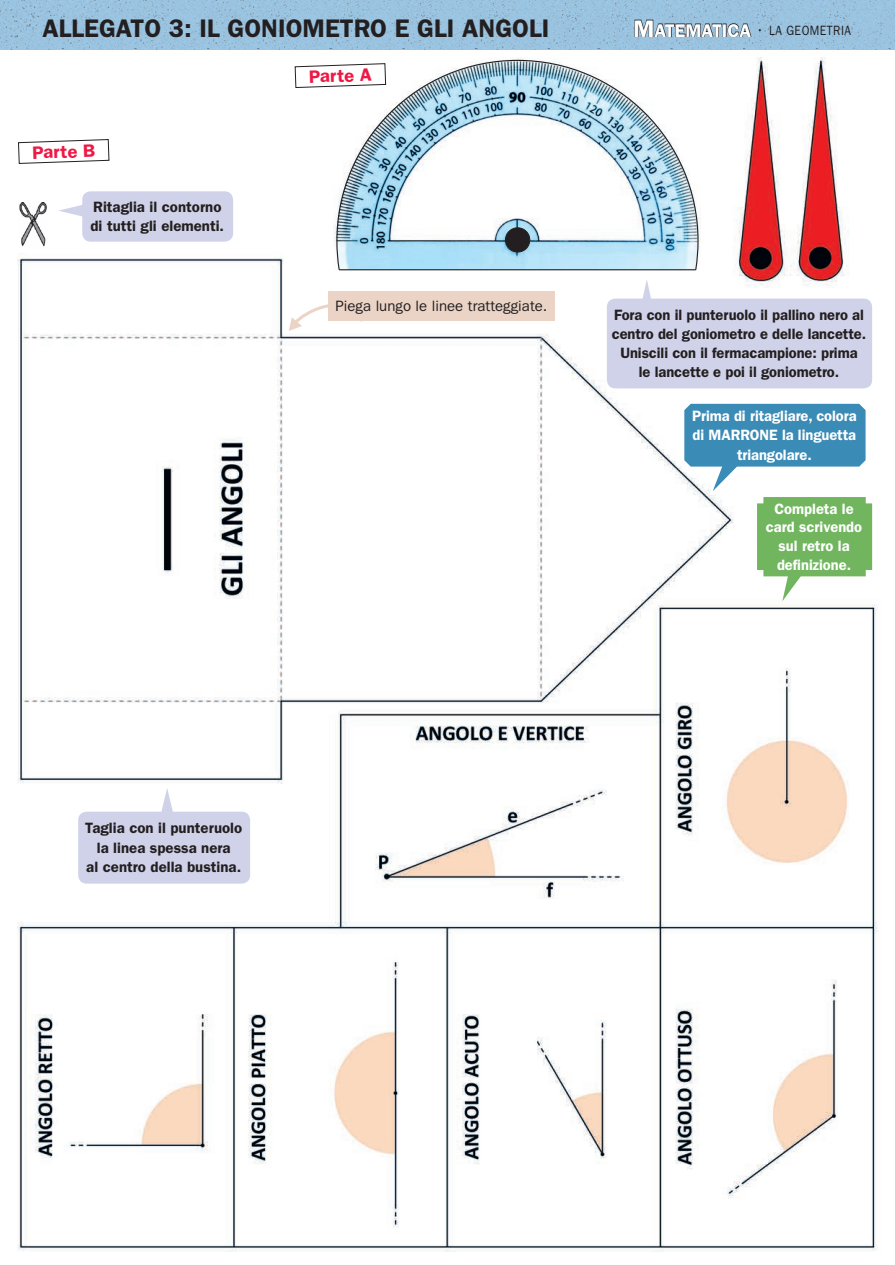
<style>
.page{position:relative;width:895px;height:1265px;background:#fff}
.page>*{position:absolute;margin:0;border:0;box-sizing:border-box;transform-origin:0 0}
.t1{font:600 25.5px "ITC Franklin Gothic Std";color:#231f20}
.t2{font:600 18px "ITC Franklin Gothic Std";color:#ed1844}
.t3{font:600 15px/19.2px "ITC Franklin Gothic Std";letter-spacing:-.005em;color:#231f20;text-align:center}
.t4{font:600 15px/18.8px "ITC Franklin Gothic Std";letter-spacing:-.005em;color:#fff;text-align:center}
.t5{font:15px "ITC Franklin Gothic Std";color:#231f20}
.t6{font:13.5px "ITC Franklin Gothic Std";letter-spacing:.04em;color:#231f20;scale:.87 1}
.s1{font-weight:600;font-size:23.85px;color:#fff}
.s2{font-weight:600;font-size:18.3px;color:#fff}
.s3{font-size:13.95px}
</style>
<div class="page">
<img style="left:17px;top:57px;width:861px;height:1194px">
<img style="left:0;top:0;width:894px;height:50px">
<svg style="left:634px;top:18px;width:117px;height:19px;background:#7793a7"></svg>
<div style="left:78px;top:812px;width:172px;height:72px;background:#d0d2e9;border-radius:9px"></div>
<svg style="left:160px;top:788px;width:14px;height:24px"></svg>
<svg style="left:756px;top:497px;width:115px;height:104px"></svg>
<svg style="left:18px;top:139px;width:91px;height:25px"></svg>
<img style="left:18px;top:202px;width:29px;height:44px">
<svg style="left:58px;top:204px;width:24px;height:14px"></svg>
<div style="left:82px;top:191px;width:151px;height:51px;background:#d0d2e9;border-radius:9px"></div>
<svg style="left:289px;top:292px;width:77px;height:39px"></svg>
<svg style="left:294px;top:63px;width:41px;height:25px"></svg>
<div style="left:328px;top:291px;width:226px;height:30px;background:#ebd4c6"></div>
<svg style="left:638px;top:279px;width:17px;height:20px"></svg>
<div style="left:606px;top:299px;width:265px;height:89px;background:#d0d2e9;border-radius:9px"></div>
<svg style="left:335px;top:59px;width:363px;height:212px"></svg>
<hr style="left:339px;top:269px;width:356px;height:1px;background:#231f20">
<svg style="left:684px;top:404px;width:181px;height:87px"></svg>
<h1 class="t1" style="left:42px;top:13px;width:508px">ALLEGATO 3: IL GONIOMETRO E GLI ANGOLI</h1>
<p class="t6" style="left:633px;top:23px;width:251px"><span class="s1">M</span><span class="s2">ATEMATICA</span> <span class="s3">•</span> LA GEOMETRIA</p>
<p class="t2" style="left:32px;top:142px;width:65px;rotate:-2deg">Parte B</p>
<p class="t3" style="left:90px;top:197px;width:135px;text-align:left">Ritaglia il contorno di tutti gli elementi.</p>
<p class="t2" style="left:308px;top:66px;width:64px;rotate:-2deg">Parte A</p>
<p class="t5" style="left:335px;top:297px;width:213px">Piega lungo le linee tratteggiate.</p>
<p class="t3" style="left:611px;top:305px;width:256px">Fora con il punteruolo il pallino nero al centro del goniometro e delle lancette.<br>Uniscili con il fermacampione: prima<br>le lancette e poi il goniometro.</p>
<p class="t4" style="left:691px;top:406px;width:166px;line-height:19.2px">Prima di ritagliare, colora di MARRONE la linguetta triangolare.</p>
<p class="t4" style="left:765px;top:499px;width:98px">Completa le card scrivendo sul retro la definizione.</p>
<p class="t3" style="left:85px;top:818px;width:158px">Taglia con il punteruolo la linea spessa nera<br>al centro della bustina.</p>
</div>
